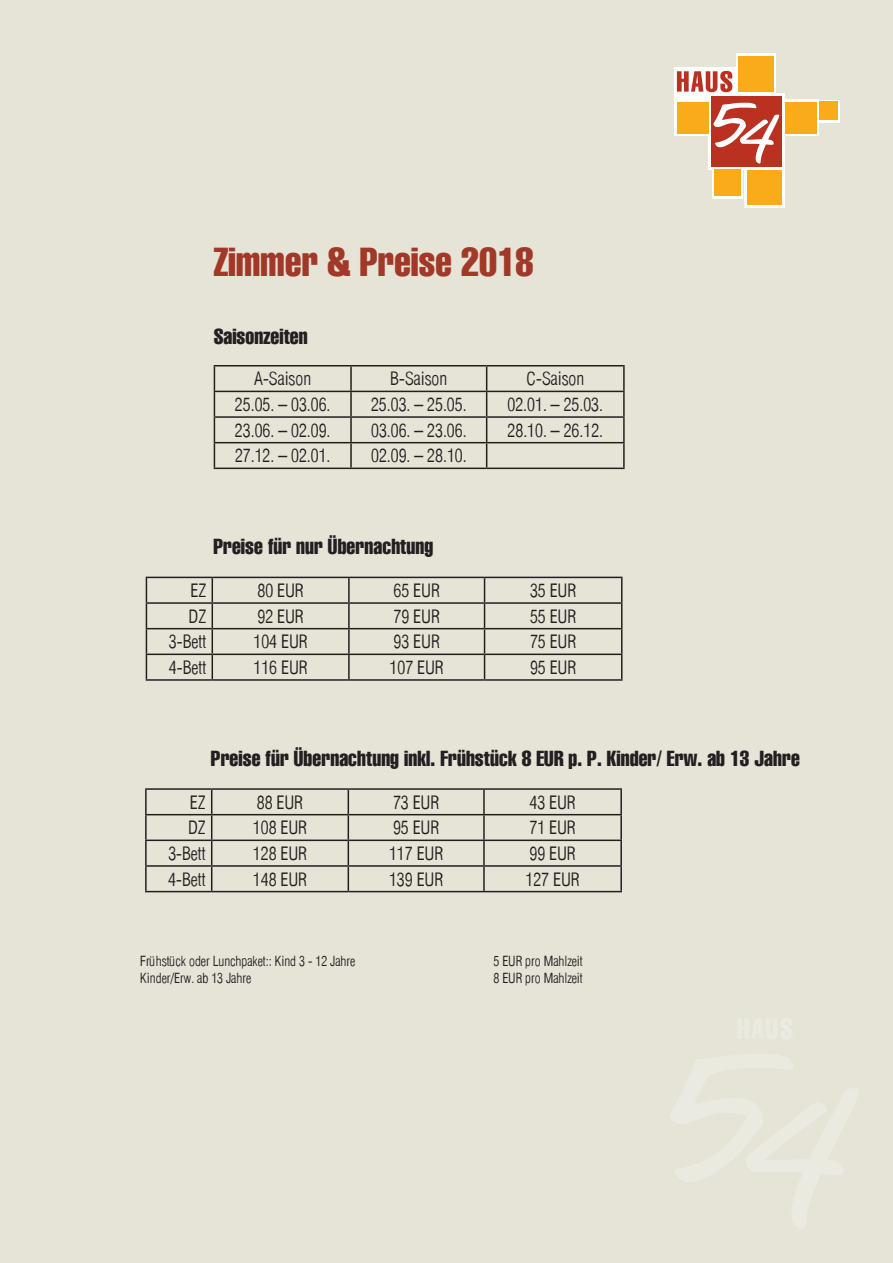
<style>
.page{position:relative;width:893px;height:1263px;background:#e5e4d7}
.page>*{position:absolute;margin:0;border:0;box-sizing:border-box;transform-origin:0 0}
.t1{font:extra-condensed 39.45px "Helvetica";color:#a13828}
.t2{font:extra-condensed 21.15px "Helvetica";color:#231f20}
.t3{font:300 condensed 18px "Helvetica";color:#231f20}
.t4{font:300 condensed 13.65px "Helvetica";color:#231f20}
</style>
<div class="page">
<div style="left:674px;top:68px;width:63px;height:32px;background:#fff"></div>
<div style="left:745px;top:167px;width:40px;height:40px;background:linear-gradient(to right,#fff,#fff)"></div>
<svg style="left:712px;top:170px;width:31px;height:29px"></svg>
<div style="left:818px;top:100px;width:22px;height:22px;background:linear-gradient(to right,#fff,#fff)"></div>
<svg style="left:785px;top:100px;width:34px;height:36px"></svg>
<svg style="left:674px;top:100px;width:35px;height:36px"></svg>
<div style="left:709px;top:94px;width:76px;height:76px;background:#fff"></div>
<svg style="left:737px;top:53px;width:39px;height:41px"></svg>
<div style="left:739px;top:56px;width:35px;height:35px;background:#faab1a"></div>
<div style="left:711px;top:96px;width:71px;height:71px;background:#ba3122"></div>
<div style="left:677px;top:102px;width:32px;height:31px;background:#faab1a"></div>
<div style="left:785px;top:102px;width:31px;height:31px;background:#faab1a"></div>
<div style="left:819px;top:102px;width:19px;height:18px;background:#faab1a"></div>
<div style="left:747px;top:170px;width:35px;height:34px;background:#faab1a"></div>
<div style="left:714px;top:170px;width:26px;height:26px;background:#faab1a"></div>
<svg style="left:713px;top:103px;width:66px;height:61px"></svg>
<svg style="left:677px;top:71px;width:55px;height:21px"></svg>
<hr style="left:214px;top:365px;width:137px;height:1px;background:#231f20">
<hr style="left:351px;top:365px;width:136px;height:1px;background:#231f20">
<hr style="left:350px;top:366px;width:2px;height:25px;background:#231f20">
<hr style="left:487px;top:365px;width:138px;height:1px;background:#231f20">
<hr style="left:623px;top:366px;width:2px;height:25px;background:#231f20">
<hr style="left:214px;top:391px;width:137px;height:1px;background:#231f20">
<hr style="left:351px;top:391px;width:136px;height:1px;background:#231f20">
<hr style="left:350px;top:392px;width:2px;height:24px;background:#231f20">
<hr style="left:487px;top:391px;width:138px;height:1px;background:#231f20">
<hr style="left:623px;top:392px;width:2px;height:24px;background:#231f20">
<hr style="left:214px;top:416px;width:137px;height:2px;background:#231f20">
<hr style="left:351px;top:416px;width:136px;height:2px;background:#231f20">
<hr style="left:350px;top:418px;width:2px;height:24px;background:#231f20">
<hr style="left:487px;top:416px;width:138px;height:2px;background:#231f20">
<hr style="left:623px;top:418px;width:2px;height:24px;background:#231f20">
<hr style="left:214px;top:442px;width:137px;height:1px;background:#231f20">
<svg style="left:214px;top:366px;width:1px;height:102px"></svg>
<hr style="left:351px;top:442px;width:136px;height:1px;background:#231f20">
<hr style="left:350px;top:443px;width:2px;height:25px;background:#231f20">
<hr style="left:487px;top:442px;width:138px;height:1px;background:#231f20">
<svg style="left:486px;top:366px;width:1px;height:102px"></svg>
<hr style="left:623px;top:443px;width:2px;height:25px;background:#231f20">
<hr style="left:214px;top:468px;width:137px;height:1px;background:#231f20">
<hr style="left:351px;top:468px;width:136px;height:1px;background:#231f20">
<hr style="left:487px;top:468px;width:138px;height:1px;background:#231f20">
<hr style="left:146px;top:577px;width:66px;height:1px;background:#231f20">
<hr style="left:212px;top:577px;width:137px;height:1px;background:#231f20">
<hr style="left:349px;top:577px;width:136px;height:1px;background:#231f20">
<hr style="left:348px;top:578px;width:2px;height:24px;background:#231f20">
<hr style="left:485px;top:577px;width:137px;height:1px;background:#231f20">
<hr style="left:146px;top:602px;width:66px;height:2px;background:#231f20">
<hr style="left:212px;top:602px;width:137px;height:2px;background:#231f20">
<hr style="left:349px;top:602px;width:136px;height:2px;background:#231f20">
<hr style="left:348px;top:604px;width:2px;height:24px;background:#231f20">
<hr style="left:485px;top:602px;width:137px;height:2px;background:#231f20">
<hr style="left:146px;top:628px;width:66px;height:1px;background:#231f20">
<hr style="left:212px;top:628px;width:137px;height:1px;background:#231f20">
<hr style="left:349px;top:628px;width:136px;height:1px;background:#231f20">
<hr style="left:348px;top:629px;width:2px;height:24px;background:#231f20">
<hr style="left:485px;top:628px;width:137px;height:1px;background:#231f20">
<hr style="left:146px;top:653px;width:66px;height:2px;background:#231f20">
<svg style="left:146px;top:578px;width:1px;height:101px"></svg>
<hr style="left:212px;top:653px;width:137px;height:2px;background:#231f20">
<svg style="left:212px;top:578px;width:1px;height:101px"></svg>
<hr style="left:349px;top:653px;width:136px;height:2px;background:#231f20">
<hr style="left:348px;top:655px;width:2px;height:24px;background:#231f20">
<hr style="left:485px;top:653px;width:137px;height:2px;background:#231f20">
<svg style="left:484px;top:578px;width:1px;height:101px"></svg>
<svg style="left:621px;top:578px;width:1px;height:101px"></svg>
<hr style="left:146px;top:679px;width:66px;height:2px;background:#231f20">
<hr style="left:212px;top:679px;width:137px;height:2px;background:#231f20">
<hr style="left:349px;top:679px;width:136px;height:2px;background:#231f20">
<hr style="left:485px;top:679px;width:137px;height:2px;background:#231f20">
<hr style="left:145px;top:788px;width:67px;height:2px;background:#231f20">
<hr style="left:145px;top:790px;width:2px;height:24px;background:#231f20">
<hr style="left:212px;top:788px;width:136px;height:2px;background:#231f20">
<hr style="left:348px;top:788px;width:136px;height:2px;background:#231f20">
<hr style="left:484px;top:788px;width:138px;height:2px;background:#231f20">
<hr style="left:483px;top:790px;width:2px;height:24px;background:#231f20">
<hr style="left:620px;top:790px;width:2px;height:24px;background:#231f20">
<hr style="left:145px;top:814px;width:67px;height:1px;background:#231f20">
<hr style="left:145px;top:815px;width:2px;height:24px;background:#231f20">
<hr style="left:212px;top:814px;width:136px;height:1px;background:#231f20">
<hr style="left:348px;top:814px;width:136px;height:1px;background:#231f20">
<hr style="left:484px;top:814px;width:138px;height:1px;background:#231f20">
<hr style="left:483px;top:815px;width:2px;height:24px;background:#231f20">
<hr style="left:620px;top:815px;width:2px;height:24px;background:#231f20">
<hr style="left:145px;top:839px;width:67px;height:2px;background:#231f20">
<hr style="left:145px;top:841px;width:2px;height:24px;background:#231f20">
<hr style="left:212px;top:839px;width:136px;height:2px;background:#231f20">
<hr style="left:348px;top:839px;width:136px;height:2px;background:#231f20">
<hr style="left:484px;top:839px;width:138px;height:2px;background:#231f20">
<hr style="left:483px;top:841px;width:2px;height:24px;background:#231f20">
<hr style="left:620px;top:841px;width:2px;height:24px;background:#231f20">
<hr style="left:145px;top:865px;width:67px;height:2px;background:#231f20">
<hr style="left:145px;top:867px;width:2px;height:24px;background:#231f20">
<hr style="left:212px;top:865px;width:136px;height:2px;background:#231f20">
<svg style="left:211px;top:790px;width:1px;height:101px"></svg>
<hr style="left:348px;top:865px;width:136px;height:2px;background:#231f20">
<svg style="left:348px;top:790px;width:1px;height:101px"></svg>
<hr style="left:484px;top:865px;width:138px;height:2px;background:#231f20">
<hr style="left:483px;top:867px;width:2px;height:24px;background:#231f20">
<hr style="left:620px;top:867px;width:2px;height:24px;background:#231f20">
<hr style="left:145px;top:891px;width:67px;height:1px;background:#231f20">
<hr style="left:212px;top:891px;width:136px;height:1px;background:#231f20">
<hr style="left:348px;top:891px;width:136px;height:1px;background:#231f20">
<hr style="left:484px;top:891px;width:138px;height:1px;background:#231f20">
<h1 class="t1" style="left:214px;top:241px;width:321px">Zimmer &amp; Preise 2018</h1>
<p class="t2" style="left:214px;top:324px;width:96px">Saisonzeiten</p>
<p class="t3" style="left:254px;top:368px;width:59px">A-Saison</p>
<p class="t3" style="left:390px;top:368px;width:59px">B-Saison</p>
<p class="t3" style="left:526px;top:368px;width:60px">C-Saison</p>
<p class="t3" style="left:235px;top:394px;width:97px">25.05. – 03.06.</p>
<p class="t3" style="left:371px;top:394px;width:97px">25.03. – 25.05.</p>
<p class="t3" style="left:508px;top:394px;width:97px">02.01. – 25.03.</p>
<p class="t3" style="left:235px;top:419px;width:97px">23.06. – 02.09.</p>
<p class="t3" style="left:371px;top:419px;width:97px">03.06. – 23.06.</p>
<p class="t3" style="left:508px;top:419px;width:97px">28.10. – 26.12.</p>
<p class="t3" style="left:235px;top:445px;width:97px">27.12. – 02.01.</p>
<p class="t3" style="left:371px;top:445px;width:97px">02.09. – 28.10.</p>
<p class="t2" style="left:213px;top:535px;width:221px">Preise für nur Übernachtung</p>
<p class="t3" style="left:191px;top:580px;width:17px">EZ</p>
<p class="t3" style="left:257px;top:580px;width:48px">80 EUR</p>
<p class="t3" style="left:394px;top:580px;width:48px">65 EUR</p>
<p class="t3" style="left:530px;top:580px;width:48px">35 EUR</p>
<p class="t3" style="left:189px;top:605px;width:19px">DZ</p>
<p class="t3" style="left:257px;top:605px;width:48px">92 EUR</p>
<p class="t3" style="left:394px;top:605px;width:48px">79 EUR</p>
<p class="t3" style="left:530px;top:605px;width:48px">55 EUR</p>
<p class="t3" style="left:169px;top:631px;width:39px">3-Bett</p>
<p class="t3" style="left:253px;top:631px;width:56px">104 EUR</p>
<p class="t3" style="left:394px;top:631px;width:48px">93 EUR</p>
<p class="t3" style="left:530px;top:631px;width:48px">75 EUR</p>
<p class="t3" style="left:169px;top:657px;width:39px">4-Bett</p>
<p class="t3" style="left:253px;top:657px;width:56px">116 EUR</p>
<p class="t3" style="left:390px;top:657px;width:56px">107 EUR</p>
<p class="t3" style="left:530px;top:657px;width:48px">95 EUR</p>
<p class="t2" style="left:211px;top:746px;width:590px">Preise für Übernachtung inkl. Frühstück 8 EUR p. P. Kinder/ Erw. ab 13 Jahre</p>
<p class="t3" style="left:190px;top:791px;width:17px">EZ</p>
<p class="t3" style="left:257px;top:791px;width:48px">88 EUR</p>
<p class="t3" style="left:393px;top:791px;width:48px">73 EUR</p>
<p class="t3" style="left:529px;top:791px;width:48px">43 EUR</p>
<p class="t3" style="left:188px;top:817px;width:19px">DZ</p>
<p class="t3" style="left:253px;top:817px;width:56px">108 EUR</p>
<p class="t3" style="left:393px;top:817px;width:48px">95 EUR</p>
<p class="t3" style="left:529px;top:817px;width:48px">71 EUR</p>
<p class="t3" style="left:168px;top:843px;width:39px">3-Bett</p>
<p class="t3" style="left:253px;top:843px;width:56px">128 EUR</p>
<p class="t3" style="left:389px;top:843px;width:56px">117 EUR</p>
<p class="t3" style="left:529px;top:843px;width:48px">99 EUR</p>
<p class="t3" style="left:168px;top:868px;width:39px">4-Bett</p>
<p class="t3" style="left:253px;top:868px;width:56px">148 EUR</p>
<p class="t3" style="left:389px;top:868px;width:56px">139 EUR</p>
<p class="t3" style="left:525px;top:868px;width:56px">127 EUR</p>
<p class="t4" style="left:140px;top:953px;width:217px">Frühstück oder Lunchpaket:: Kind 3 - 12 Jahre</p>
<p class="t4" style="left:493px;top:953px;width:91px">5 EUR pro Mahlzeit</p>
<p class="t4" style="left:140px;top:969px;width:112px">Kinder/Erw. ab 13 Jahre</p>
<p class="t4" style="left:493px;top:969px;width:91px">8 EUR pro Mahlzeit</p>
</div>
